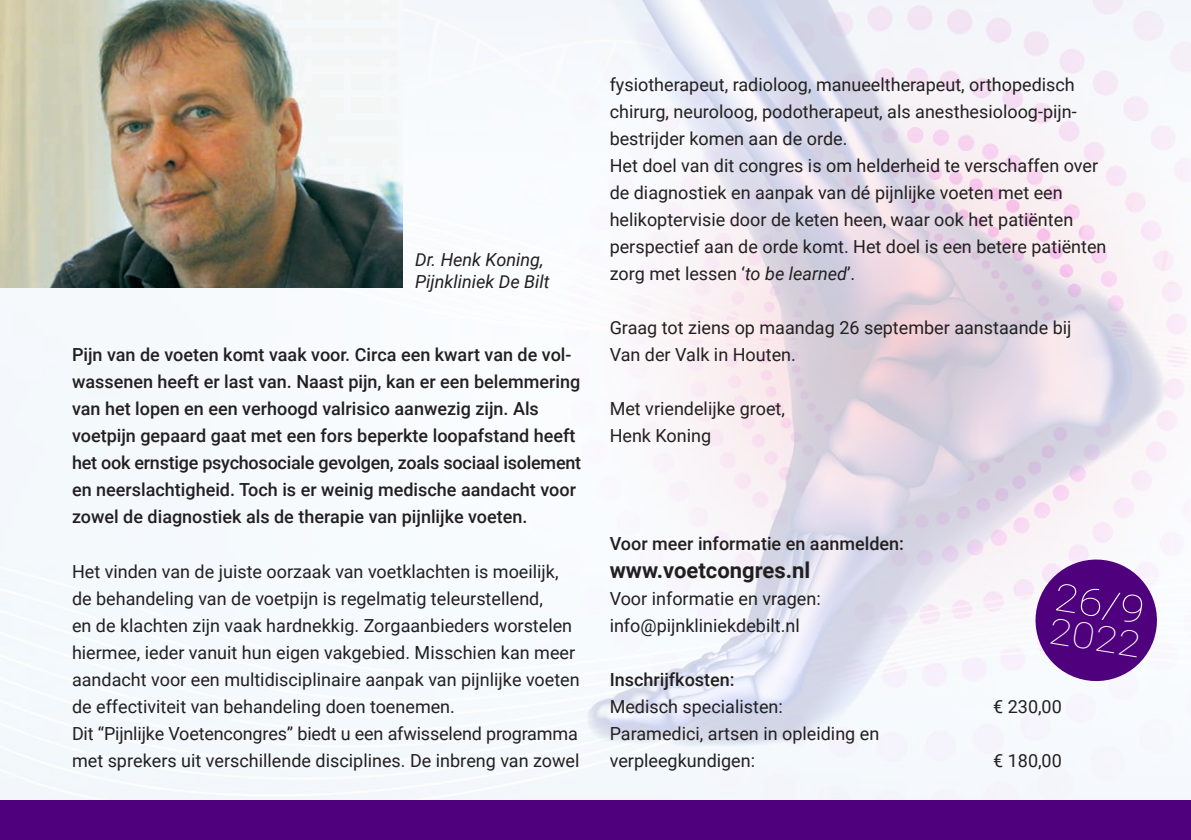
<style>
.page{position:relative;width:1191px;height:840px;background:#fff}
.page>*{position:absolute;margin:0;border:0;box-sizing:border-box;transform-origin:0 0}
.t1{font:100 38.2px "Roboto";color:#fff;scale:1.17 1}
.t2{font:100 36px "Roboto";color:#fff;scale:1.17 1}
.t3{font:700 22px "Roboto";color:#231f20}
.t4{font:18px/27px "Roboto";color:#231f20}
.t5{font:500 18px/27px "Roboto";color:#231f20}
.t6{font:italic 18px "Roboto";color:#231f20}
.s1{font-style:italic}
</style>
<div class="page">
<img style="left:0;top:0;width:1191px;height:799px">
<img style="left:0;top:0;width:403px;height:287px">
<div style="left:0;top:799px;width:1191px;height:40px;background:#4f007d"></div>
<svg style="left:1028px;top:551px;width:136px;height:137px"></svg>
<p class="t6" style="left:415px;top:247px;width:130px">Dr. Henk Koning,</p>
<p class="t6" style="left:415px;top:268px;width:136px">Pijnkliniek De Bilt</p>
<p class="t5" style="left:72px;top:340px;width:510px">Pijn van de voeten komt vaak voor. Circa een kwart van de vol&shy;wassenen heeft er last van. Naast pijn, kan er een belemmering van het lopen en een verhoogd valrisico aanwezig zijn. Als voetpijn gepaard gaat met een fors beperkte loopafstand heeft</p>
<p class="t5" style="left:72px;top:448px;width:511px">het ook ernstige psychosociale gevolgen, zoals sociaal isolement en neerslachtigheid. Toch is er weinig medische aandacht voor zowel de diagnostiek als de therapie van pijnlijke voeten.</p>
<p class="t4" style="left:72px;top:556px;width:509px">Het vinden van de juiste oorzaak van voetklachten is moeilijk, de behandeling van de voetpijn is regelmatig teleurstellend,<br>en de klachten zijn vaak hardnekkig. Zorgaanbieders worstelen hiermee, ieder vanuit hun eigen vakgebied. Misschien kan meer aandacht voor een multidisciplinaire aanpak van pijnlijke voeten de effectiviteit van behandeling doen toenemen.</p>
<p class="t4" style="left:72px;top:718px;width:509px">Dit “Pijnlijke Voetencongres” biedt u een afwisselend programma met sprekers uit verschillende disciplines. De inbreng van zowel</p>
<p class="t4" style="left:609px;top:70px;width:498px">fysiotherapeut, radioloog, manueeltherapeut, orthopedisch chirurg, neuroloog, podotherapeut, als anesthesioloog-pijn&shy;bestrijder komen aan de orde.<br>Het doel van dit congres is om helderheid te verschaffen over de diagnostiek en aanpak van dé pijnlijke voeten met een helikoptervisie door de keten heen, waar ook het patiënten perspectief aan de orde komt. Het doel is een betere patiënten zorg met lessen ‘<span class="s1">to be learned</span>’.</p>
<p class="t4" style="left:609px;top:313px;width:463px">Graag tot ziens op maandag 26 september aanstaande bij<br>Van der Valk in Houten.</p>
<p class="t4" style="left:609px;top:394px;width:177px">Met vriendelijke groet,</p>
<p class="t4" style="left:609px;top:421px;width:103px">Henk Koning</p>
<p class="t5" style="left:609px;top:529px;width:296px">Voor meer informatie en aanmelden:</p>
<p class="t3" style="left:609px;top:554px;width:202px">www.voetcongres.nl</p>
<p class="t4" style="left:609px;top:583px;width:212px">Voor informatie en vragen: info@pijnkliniekdebilt.nl</p>
<p class="t5" style="left:609px;top:664px;width:126px">Inschrijfkosten:</p>
<p class="t4" style="left:609px;top:691px;width:175px">Medisch specialisten:</p>
<p class="t4" style="left:993px;top:691px;width:70px">€ 230,00</p>
<p class="t4" style="left:609px;top:718px;width:271px">Paramedici, artsen in opleiding en verpleegkundigen:</p>
<p class="t1" style="left:1059px;top:569px;width:79px;rotate:9deg">26/9</p>
<p class="t2" style="left:1053px;top:604px;width:81px;rotate:9deg">2022</p>
<p class="t4" style="left:993px;top:745px;width:70px">€ 180,00</p>
</div>
